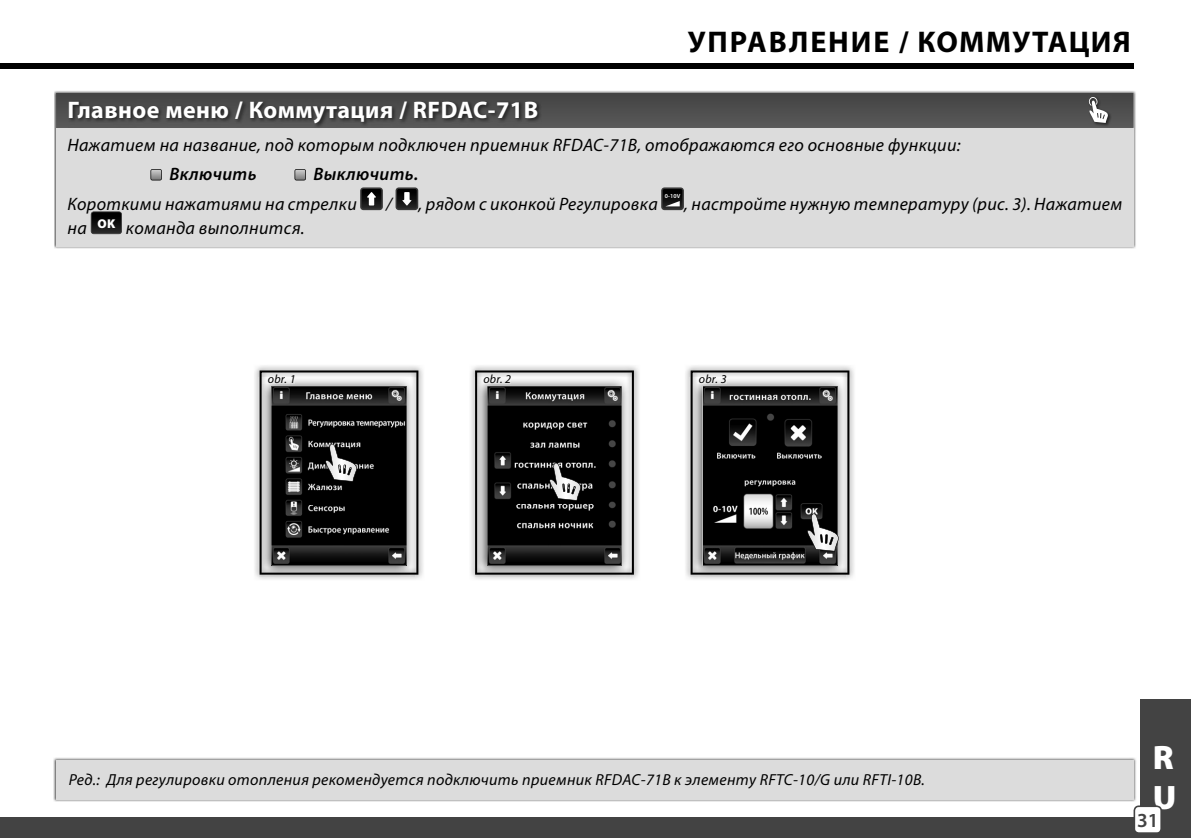
<style>
.page{position:relative;width:1191px;height:838px;background:#fff}
.page>*{position:absolute;margin:0;border:0;box-sizing:border-box;transform-origin:0 0}
.t1{font:900 34px/40.8px "Myriad Pro";color:#fff}
.t2{font:700 30px "Myriad Pro";letter-spacing:.055em;color:#000}
.t3{font:700 24px "Myriad Pro";letter-spacing:.02em;color:#fff}
.t4{font:600 20px "Myriad Pro";color:#434343}
.t5{font:italic 18px/29.6px "Myriad Pro";letter-spacing:.02em;color:#000}
.t6{font:italic 16px "Myriad Pro";letter-spacing:.02em;color:#000}
.t7{font:italic 12px "Myriad Pro";letter-spacing:.02em;color:#000}
.t8{font:600 6px "Myriad Pro";color:#fff}
.s1{font-weight:600}
</style>
<div class="page">
<div style="left:1140px;top:699px;width:51px;height:139px;background:#434343"></div>
<img style="left:254px;top:365px;width:169px;height:214px">
<img style="left:259px;top:377px;width:156px;height:201px">
<img style="left:470px;top:365px;width:169px;height:214px">
<img style="left:474px;top:377px;width:157px;height:201px">
<img style="left:685px;top:365px;width:169px;height:214px">
<img style="left:689px;top:377px;width:157px;height:201px">
<img style="left:54px;top:757px;width:1082px;height:44px">
<div style="left:56px;top:760px;width:1077px;height:39px;background:#dcdcdc"></div>
<img style="left:54px;top:91px;width:1082px;height:158px">
<div style="left:56px;top:127px;width:1077px;height:119px;background:#dcdcdc"></div>
<svg style="left:150px;top:169px;width:12px;height:11px"></svg>
<svg style="left:294px;top:169px;width:12px;height:11px"></svg>
<svg style="left:360px;top:187px;width:23px;height:23px"></svg>
<svg style="left:395px;top:187px;width:23px;height:23px"></svg>
<svg style="left:661px;top:187px;width:23px;height:23px"></svg>
<svg style="left:91px;top:211px;width:31px;height:23px"></svg>
<svg style="left:56px;top:93px;width:1077px;height:35px;background:#4a4a4a"></svg>
<div style="left:0;top:817px;width:1191px;height:21px;background:#434343"></div>
<svg style="left:1133px;top:805px;width:28px;height:28px"></svg>
<div style="left:0;top:64px;width:1133px;height:5px;background:#000"></div>
<svg style="left:260px;top:370px;width:158px;height:204px;background:#414141"></svg>
<svg style="left:475px;top:370px;width:159px;height:204px;background:#404040"></svg>
<svg style="left:690px;top:370px;width:159px;height:204px;background:#474747"></svg>
<p class="t3" style="left:67px;top:101px;width:472px">Главное меню / Коммутация / RFDAC-71B</p>
<p class="t2" style="left:688px;top:31px;width:444px">УПРАВЛЕНИЕ / КОММУТАЦИЯ</p>
<p class="t5" style="left:169px;top:131px;width:792px;text-indent:-102px">Нажатием на название, под которым подключен приемник RFDAC-71B, отображаются его основные функции:<br><span class="s1">Включить</span></p>
<p class="t5" style="left:67px;top:161px;width:352px;text-indent:246px"><span class="s1">Выключить.<br></span>Короткими нажатиями на стрелки</p>
<p class="t8" style="left:665px;top:194px;width:17px">0-10V</p>
<p class="t5" style="left:386px;top:191px;width:7px">/</p>
<p class="t5" style="left:418px;top:191px;width:241px">, рядом с иконкой Регулировка</p>
<p class="t5" style="left:684px;top:191px;width:440px">, настройте нужную температуру (рис. 3). Нажатием</p>
<p class="t5" style="left:67px;top:215px;width:239px">на <sup>OK</sup> команда выполнится.</p>
<p class="t7" style="left:268px;top:375px;width:29px">obr. 1</p>
<p class="t7" style="left:483px;top:375px;width:29px">obr. 2</p>
<p class="t7" style="left:699px;top:375px;width:29px">obr. 3</p>
<p class="t6" style="left:69px;top:773px;width:857px">Ред.: Для регулировки отопления рекомендуется подключить приемник RFDAC-71B к элементу RFTC-10/G или RFTI-10B.</p>
<p class="t1" style="left:1152px;top:739px;width:25px">R<br>U</p>
<p class="t4" style="left:1137px;top:812px;width:23px">31</p>
</div>
